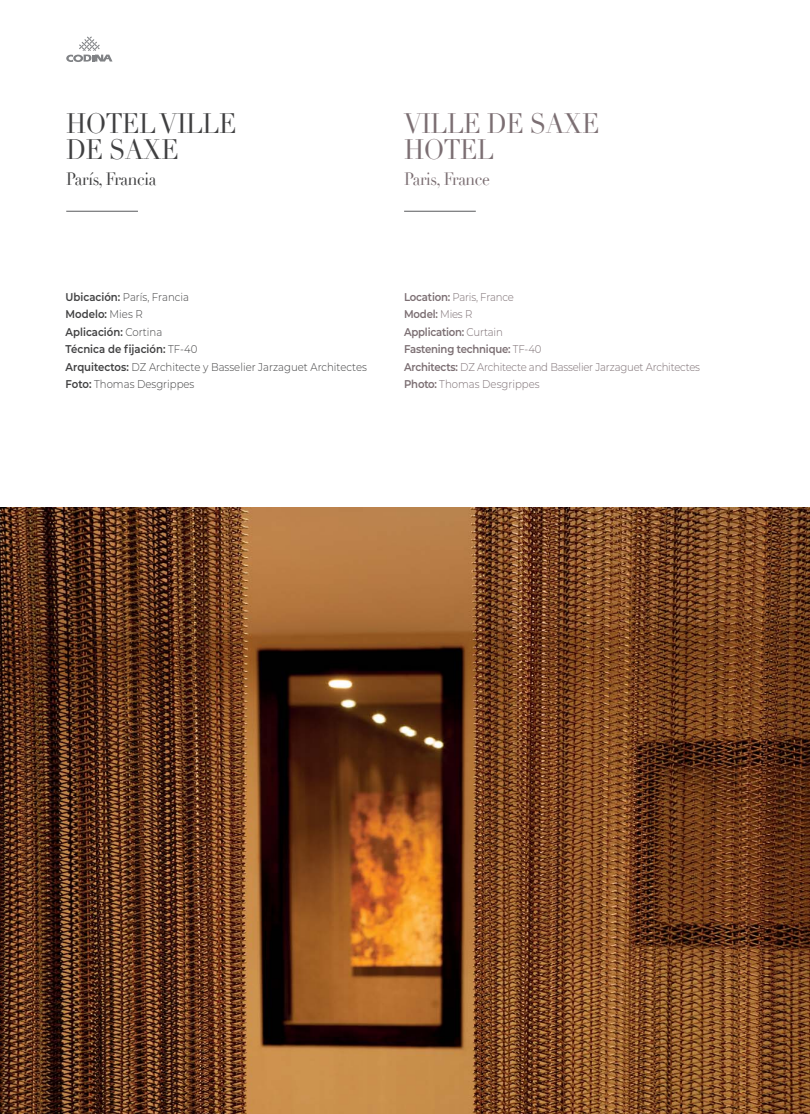
<style>
.page{position:relative;width:810px;height:1114px;background:#fff}
.page>*{position:absolute;margin:0;border:0;box-sizing:border-box;transform-origin:0 0}
.t1{font:27.5px/26.2px "Didot";letter-spacing:-.02em;color:#404041;scale:.9 1}
.t2{font:27.5px/26.2px "Didot";letter-spacing:-.02em;color:#7b6e72;scale:.9 1}
.t3{font:17.5px "Didot";letter-spacing:-.02em;color:#404041;scale:.9 1}
.t4{font:17.5px "Didot";letter-spacing:-.02em;color:#7b6e72;scale:.9 1}
.t5{font:300 11.25px/17.5px "Montserrat";letter-spacing:-.02em;color:#7b6e72;scale:.9 1}
.t6{font:300 11.25px/17.5px "Montserrat";color:#404041;scale:.9 1}
.s1{font-weight:600}
</style>
<div class="page">
<svg style="left:66px;top:36px;width:46px;height:26px"></svg>
<hr style="left:66px;top:211px;width:72px;height:1px;background:#58595b">
<hr style="left:404px;top:211px;width:71px;height:1px;background:#58595b">
<img style="left:0;top:508px;width:809px;height:605px">
<h1 class="t1" style="left:66px;top:111px;width:190px">HOTEL VILLE<br>DE SAXE</h1>
<h2 class="t3" style="left:66px;top:169px;width:101px">París, Francia</h2>
<h1 class="t2" style="left:404px;top:111px;width:218px">VILLE DE SAXE<br>HOTEL</h1>
<h2 class="t4" style="left:404px;top:169px;width:97px">Paris, France</h2>
<p class="t6" style="left:66px;top:288px;width:336px"><span class="s1">Ubicación:</span> París, Francia<br><span class="s1">Modelo:</span> Mies R<br><span class="s1">Aplicación:</span> Cortina<br><span class="s1">Técnica de fijación:</span> TF-40<br><span class="s1">Arquitectos:</span> DZ Architecte y Basselier Jarzaguet Architectes<br><span class="s1">Foto:</span> Thomas Desgrippes</p>
<p class="t5" style="left:404px;top:288px;width:330px"><span class="s1">Location:</span> Paris, France<br><span class="s1">Model:</span> Mies R<br><span class="s1">Application:</span> Curtain<br><span class="s1">Fastening technique:</span> TF-40<br><span class="s1">Architects:</span> DZ Architecte and Basselier Jarzaguet Architectes<br><span class="s1">Photo:</span> Thomas Desgrippes</p>
</div>
